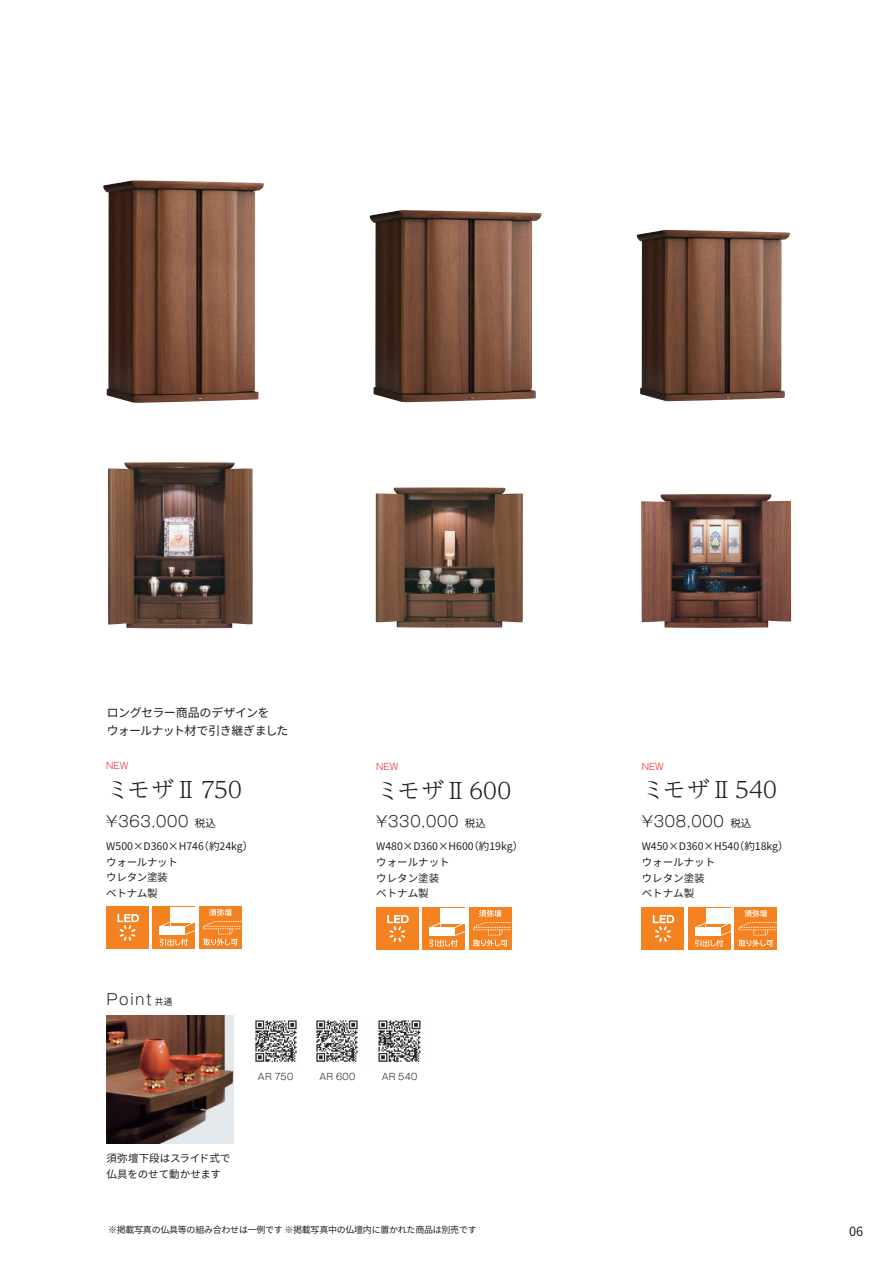
<style>
.page{position:relative;width:893px;height:1263px;background:#fff}
.page>*{position:absolute;margin:0;border:0;box-sizing:border-box;transform-origin:0 0}
.t1{font:300 22.5px "UD Reimin Pr 6 N";letter-spacing:.025em;color:#231f20}
.t2{font:300 15px "Gothic MB101 Pr 6 N";letter-spacing:.05em;color:#231f20}
.t3{font:12.75px "Noto Sans JP";color:#231f20}
.t4{font:12px/18px "Noto Sans JP";letter-spacing:-.045em;color:#231f20}
.t5{font:10.5px/15.8px "Noto Sans JP";color:#231f20}
.t6{font:10.5px/15.8px "Noto Sans JP";letter-spacing:-.03em;color:#231f20}
.t7{font:9px "Noto Sans JP";letter-spacing:-.03em;color:#231f20}
.t8{font:300 9px "Gothic MB101 Pr 6 N";letter-spacing:.03em;color:#231f20}
.t9{font:300 9px "Gothic MB101 Pr 6 N";color:#ee1d23}
.s1{font-family:"Noto Sans JP";font-weight:400;font-size:10.5px}
.s2{font-family:"Noto Sans JP";font-weight:400;font-size:9px}
</style>
<div class="page">
<img style="left:103px;top:180px;width:161px;height:223px">
<img style="left:108px;top:462px;width:145px;height:166px">
<img style="left:376px;top:487px;width:147px;height:141px">
<img style="left:370px;top:210px;width:171px;height:192px">
<img style="left:637px;top:230px;width:153px;height:171px">
<img style="left:641px;top:494px;width:150px;height:134px">
<img style="left:106px;top:1016px;width:128px;height:127px">
<img style="left:255px;top:1020px;width:42px;height:42px">
<img style="left:316px;top:1020px;width:42px;height:42px">
<img style="left:378px;top:1020px;width:43px;height:42px">
<div style="left:106px;top:907px;width:43px;height:42px;background:#f58220"></div>
<svg style="left:118px;top:914px;width:21px;height:27px"></svg>
<div style="left:199px;top:907px;width:43px;height:42px;background:#f58220"></div>
<svg style="left:203px;top:909px;width:38px;height:37px"></svg>
<div style="left:153px;top:907px;width:42px;height:42px;background:#f58220"></div>
<div style="left:159px;top:926px;width:26px;height:9px;background:#fff"></div>
<div style="left:170px;top:907px;width:25px;height:5px;background:#fff"></div>
<div style="left:170px;top:913px;width:25px;height:9px;background:#fff"></div>
<svg style="left:160px;top:921px;width:35px;height:25px"></svg>
<div style="left:376px;top:908px;width:43px;height:42px;background:#f58220"></div>
<svg style="left:387px;top:915px;width:22px;height:27px"></svg>
<div style="left:469px;top:908px;width:43px;height:42px;background:#f58220"></div>
<svg style="left:473px;top:910px;width:38px;height:37px"></svg>
<div style="left:422px;top:908px;width:43px;height:42px;background:#f58220"></div>
<div style="left:440px;top:908px;width:25px;height:5px;background:#fff"></div>
<div style="left:440px;top:914px;width:25px;height:9px;background:#fff"></div>
<svg style="left:429px;top:922px;width:36px;height:25px"></svg>
<div style="left:642px;top:908px;width:42px;height:42px;background:#f58220"></div>
<svg style="left:653px;top:915px;width:21px;height:27px"></svg>
<div style="left:735px;top:908px;width:42px;height:42px;background:#f58220"></div>
<svg style="left:738px;top:910px;width:39px;height:37px"></svg>
<div style="left:688px;top:908px;width:42px;height:42px;background:#f58220"></div>
<div style="left:706px;top:908px;width:24px;height:5px;background:#fff"></div>
<div style="left:706px;top:914px;width:24px;height:9px;background:#fff"></div>
<svg style="left:695px;top:922px;width:36px;height:25px"></svg>
<p class="t4" style="left:107px;top:703px;width:183px">ロングセラー商品のデザインを<br>ウォールナット材で引き継ぎました</p>
<p class="t9" style="left:106px;top:758px;width:23px">NEW</p>
<h1 class="t1" style="left:106px;top:771px;width:137px">ミモザⅡ 750</h1>
<h2 class="t2" style="left:106px;top:808px;width:111px">¥363,000 <span class="s1">税込</span></h2>
<p class="t6" style="left:106px;top:838px;width:149px">W500×D360×H746（約24kg）ウォールナット<br>ウレタン塗装<br>ベトナム製</p>
<h2 class="t2" style="left:106px;top:987px;width:67px">Point <span class="s2">共通</span></h2>
<p class="t9" style="left:376px;top:759px;width:23px">NEW</p>
<h1 class="t1" style="left:376px;top:772px;width:137px">ミモザⅡ600</h1>
<h2 class="t2" style="left:376px;top:809px;width:111px">¥330,000 <span class="s1">税込</span></h2>
<p class="t5" style="left:376px;top:839px;width:149px">W480×D360×H600（約19kg）ウォールナット<br>ウレタン塗装<br>ベトナム製</p>
<p class="t8" style="left:258px;top:1069px;width:37px">AR 750</p>
<p class="t8" style="left:319px;top:1069px;width:37px">AR 600</p>
<p class="t8" style="left:382px;top:1069px;width:37px">AR 540</p>
<p class="t5" style="left:106px;top:1150px;width:126px;line-height:16.5px">須弥壇下段はスライド式で仏具をのせて動かせます</p>
<p class="t9" style="left:642px;top:759px;width:23px">NEW</p>
<h1 class="t1" style="left:642px;top:771px;width:137px">ミモザⅡ540</h1>
<h2 class="t2" style="left:642px;top:809px;width:111px">¥308,000 <span class="s1">税込</span></h2>
<p class="t5" style="left:642px;top:839px;width:149px">W450×D360×H540（約18kg）ウォールナット<br>ウレタン塗装<br>ベトナム製</p>
<p class="t7" style="left:108px;top:1224px;width:370px">※掲載写真の仏具等の組み合わせは一例です ※掲載写真中の仏壇内に置かれた商品は別売です</p>
<p class="t3" style="left:849px;top:1224px;width:16px">06</p>
</div>
